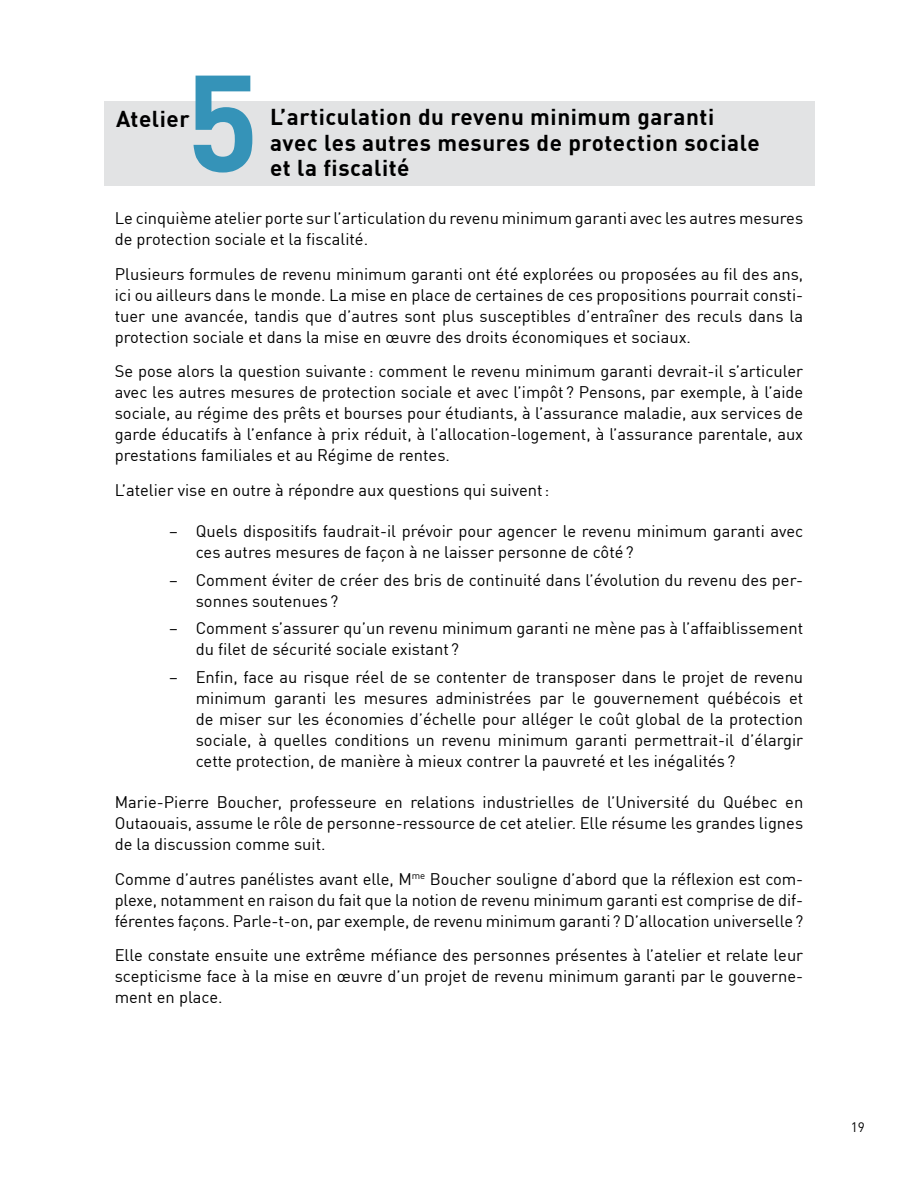
<style>
.page{position:relative;width:918px;height:1188px;background:#fff}
.page>*{position:absolute;margin:0;border:0;box-sizing:border-box;transform-origin:0 0}
.t1{font:700 135px "DINOT";color:#3593b8}
.t2{font:700 22.5px/25.5px "DINOT";letter-spacing:.025em;color:#000}
.t3{font:16.5px/21px "DINOT";color:#000;text-align:justify}
.t4{font:13.5px "DINOT";color:#000}
</style>
<div class="page">
<div style="left:104px;top:101px;width:710px;height:85px;background:#e2e3e4"></div>
<h3 class="t1" style="left:186px;top:18px;width:75px">5</h3>
<h2 class="t2" style="left:116px;top:104px;width:75px">Atelier</h2>
<h2 class="t2" style="left:270px;top:102px;width:491px">L’articulation du revenu minimum garanti avec les autres mesures de protection sociale et la fiscalité</h2>
<p class="t3" style="left:115px;top:206px;width:690px">Le cinquième atelier porte sur l’articulation du revenu minimum garanti avec les autres mesures de protection sociale et la fiscalité.</p>
<p class="t3" style="left:115px;top:262px;width:690px">Plusieurs formules de revenu minimum garanti ont été explorées ou proposées au fil des ans, ici ou ailleurs dans le monde. La mise en place de certaines de ces propositions pourrait consti&shy;tuer une avancée, tandis que d’autres sont plus susceptibles d’entraîner des reculs dans la protection sociale et dans la mise en œuvre des droits économiques et sociaux.</p>
<p class="t3" style="left:115px;top:359px;width:690px">Se pose alors la question suivante: comment le revenu minimum garanti devrait-il s’articuler avec les autres mesures de protection sociale et avec l’impôt? Pensons, par exemple, à l’aide sociale, au régime des prêts et bourses pour étudiants, à l’assurance maladie, aux services de garde éducatifs à l’enfance à prix réduit, à l’allocation-logement, à l’assurance parentale, aux prestations familiales et au Régime de rentes.</p>
<p class="t3" style="left:115px;top:478px;width:436px">L’atelier vise en outre à répondre aux questions qui suivent:</p>
<p class="t3" style="left:196px;top:519px;width:609px;text-indent:-27px">– Quels dispositifs faudrait-il prévoir pour agencer le revenu minimum garanti avec ces autres mesures de façon à ne laisser personne de côté?</p>
<p class="t3" style="left:196px;top:568px;width:609px;text-indent:-27px">– Comment éviter de créer des bris de continuité dans l’évolution du revenu des per&shy;sonnes soutenues ?</p>
<p class="t3" style="left:196px;top:617px;width:609px;text-indent:-27px">– Comment s’assurer qu’un revenu minimum garanti ne mène pas à l’affaiblissement du filet de sécurité sociale existant ?</p>
<p class="t3" style="left:196px;top:665px;width:609px;text-indent:-27px">– Enfin, face au risque réel de se contenter de transposer dans le projet de revenu minimum garanti les mesures administrées par le gouvernement québécois et de miser sur les économies d’échelle pour alléger le coût global de la protection sociale, à quelles conditions un revenu minimum garanti permettrait-il d’élargir cette protection, de manière à mieux contrer la pauvreté et les inégalités ?</p>
<p class="t3" style="left:115px;top:791px;width:690px">Marie-Pierre Boucher, professeure en relations industrielles de l’Université du Québec en Outaouais, assume le rôle de personne-ressource de cet atelier. Elle résume les grandes lignes de la discussion comme suit.</p>
<p class="t3" style="left:115px;top:867px;width:690px">Comme d’autres panélistes avant elle, M<sup>me</sup> Boucher souligne d’abord que la réflexion est com&shy;plexe, notamment en raison du fait que la notion de revenu minimum garanti est comprise de dif&shy;férentes façons. Parle-t-on, par exemple, de revenu minimum garanti? D’allocation universelle?</p>
<p class="t3" style="left:115px;top:944px;width:690px">Elle constate ensuite une extrême méfiance des personnes présentes à l’atelier et relate leur scepticisme face à la mise en œuvre d’un projet de revenu minimum garanti par le gouverne&shy;ment en place.</p>
<p class="t4" style="left:851px;top:1117px;width:16px">19</p>
</div>
